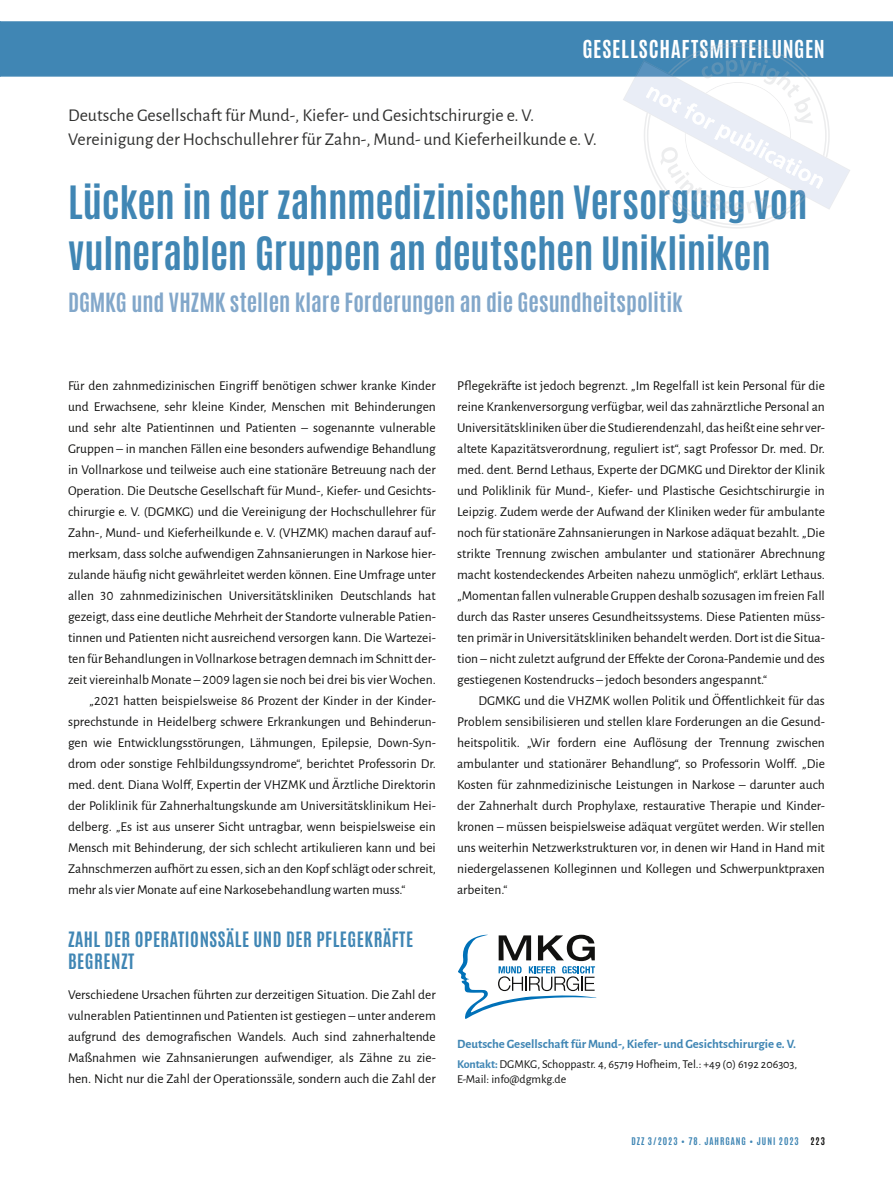
<style>
.page{position:relative;width:893px;height:1191px;background:#fff}
.page>*{position:absolute;margin:0;border:0;box-sizing:border-box;transform-origin:0 0}
.t1{font:39px/51px "Antonio";letter-spacing:-.01em;color:#4086b4}
.t2{font:22.5px "Antonio";color:#82a7ca}
.t3{font:21px "Antonio";letter-spacing:.045em;color:#fff}
.t4{font:18px/24px "Alegreya Sans";color:#313130}
.t5{font:18px/22.5px "Antonio";letter-spacing:.03em;color:#4086b4}
.t6{font:13.5px/21px "Alegreya Sans";color:#111110;text-align:justify}
.t7{font:700 12.75px "Alegreya Sans";color:#4086b4}
.t8{font:12px/15px "Alegreya Sans";color:#111110}
.t9{font:9px "Antonio";letter-spacing:.105em;color:#4086b4}
.t10{font:9px "Antonio";color:#111110}
.s1{font-weight:700;color:#4086b4}
</style>
<div class="page">
<div style="left:1px;top:21px;width:892px;height:56px;background:#4086b4"></div>
<svg style="left:0;top:21px;width:1px;height:56px"></svg>
<svg style="left:458px;top:934px;width:138px;height:85px"></svg>
<svg style="left:623px;top:43px;width:227px;height:186px"></svg>
<h3 class="t3" style="left:582px;top:34px;width:241px">Gesellschaftsmitteilungen</h3>
<h3 class="t4" style="left:68px;top:102px;width:530px">Deutsche Gesellschaft für Mund-, Kiefer- und Gesichtschirurgie e. V.<br>Vereinigung der Hochschullehrer für Zahn-, Mund- und Kieferheilkunde e. V.</h3>
<h1 class="t1" style="left:68px;top:177px;width:741px">Lücken in der zahnmedizinischen Versorgung von vulnerablen Gruppen an deutschen Unikliniken</h1>
<h2 class="t2" style="left:68px;top:287px;width:616px">DGMKG und VHZMK stellen klare Forderungen an die Gesundheitspolitik</h2>
<p class="t6" style="left:68px;top:374px;width:369px">Für den zahnmedizinischen Eingriff benötigen schwer kranke Kinder</p>
<p class="t6" style="left:68px;top:395px;width:369px">und Erwachsene, sehr kleine Kinder, Menschen mit Behinderungen</p>
<p class="t6" style="left:68px;top:416px;width:369px">und sehr alte Patientinnen und Patienten – sogenannte vulnerable</p>
<p class="t6" style="left:68px;top:437px;width:369px">Gruppen – in manchen Fällen eine besonders aufwendige Behandlung</p>
<p class="t6" style="left:68px;top:458px;width:369px">in Vollnarkose und teilweise auch eine stationäre Betreuung nach der</p>
<p class="t6" style="left:68px;top:479px;width:369px">Operation. Die Deutsche Gesellschaft für Mund-, Kiefer- und Gesichts-</p>
<p class="t6" style="left:68px;top:500px;width:369px">chirurgie e. V. (DGMKG) und die Vereinigung der Hochschullehrer für</p>
<p class="t6" style="left:68px;top:521px;width:369px">Zahn-, Mund- und Kieferheilkunde e. V. (VHZMK) machen darauf auf-</p>
<p class="t6" style="left:68px;top:542px;width:369px">merksam, dass solche aufwendigen Zahnsanierungen in Narkose hier-</p>
<p class="t6" style="left:68px;top:563px;width:369px">zulande häufig nicht gewährleitet werden können. Eine Umfrage unter</p>
<p class="t6" style="left:68px;top:584px;width:369px">allen 30 zahnmedizinischen Universitätskliniken Deutschlands hat</p>
<p class="t6" style="left:68px;top:606px;width:369px">gezeigt, dass eine deutliche Mehrheit der Standorte vulnerable Patien-</p>
<p class="t6" style="left:68px;top:627px;width:369px">tinnen und Patienten nicht ausreichend versorgen kann. Die Wartezei-</p>
<p class="t6" style="left:68px;top:647px;width:369px">ten für Behandlungen in Vollnarkose betragen demnach im Schnitt der-</p>
<p class="t6" style="left:68px;top:668px;width:369px">zeit viereinhalb Monate – 2009 lagen sie noch bei drei bis vier Wochen.</p>
<p class="t6" style="left:89px;top:689px;width:348px">„2021 hatten beispielsweise 86 Prozent der Kinder in der Kinder-</p>
<p class="t6" style="left:68px;top:710px;width:369px">sprechstunde in Heidelberg schwere Erkrankungen und Behinderun-</p>
<p class="t6" style="left:68px;top:731px;width:369px">gen wie Entwicklungsstörungen, Lähmungen, Epilepsie, Down-Syn-</p>
<p class="t6" style="left:68px;top:752px;width:369px">drom oder sonstige Fehlbildungssyndrome“, berichtet Professorin Dr.</p>
<p class="t6" style="left:68px;top:773px;width:369px">med. dent. Diana Wolff, Expertin der VHZMK und Ärztliche Direktorin</p>
<p class="t6" style="left:68px;top:794px;width:369px">der Poliklinik für Zahnerhaltungskunde am Universitätsklinikum Hei-</p>
<p class="t6" style="left:68px;top:815px;width:369px">delberg. „Es ist aus unserer Sicht untragbar, wenn beispielsweise ein</p>
<p class="t6" style="left:68px;top:836px;width:369px">Mensch mit Behinderung, der sich schlecht artikulieren kann und bei</p>
<p class="t6" style="left:68px;top:857px;width:369px">Zahnschmerzen aufhört zu essen, sich an den Kopf schlägt oder schreit,</p>
<p class="t6" style="left:68px;top:878px;width:339px">mehr als vier Monate auf eine Narkosebehandlung warten muss.“</p>
<h3 class="t5" style="left:68px;top:928px;width:332px">ZAHL DER OPERATIONSSÄLE UND DER PFLEGEKRÄFTE<br>BEGRENZT</h3>
<p class="t6" style="left:68px;top:983px;width:369px">Verschiedene Ursachen führten zur derzeitigen Situation. Die Zahl der vulnerablen Patientinnen und Patienten ist gestiegen – unter anderem aufgrund des demografischen Wandels. Auch sind zahnerhaltende Maßnahmen wie Zahnsanierungen aufwendiger, als Zähne zu zie&shy;hen. Nicht nur die Zahl der Operationssäle, sondern auch die Zahl der</p>
<p class="t6" style="left:457px;top:374px;width:369px">Pflegekräfte ist jedoch begrenzt. „Im Regelfall ist kein Personal für die reine Krankenversorgung verfügbar, weil das zahnärztliche Personal an Universitätskliniken über die Studierendenzahl, das heißt eine sehr ver&shy;altete Kapazitätsverordnung, reguliert ist“, sagt Professor Dr. med. Dr. med. dent. Bernd Lethaus, Experte der DGMKG und Direktor der Klinik und Poliklinik für Mund-, Kiefer- und Plastische Gesichtschirurgie in Leipzig. Zudem werde der Aufwand der Kliniken weder für ambulante noch für stationäre Zahnsanierungen in Narkose adäquat bezahlt. „Die strikte Trennung zwischen ambulanter und stationärer Abrechnung macht kostendeckendes Arbeiten nahezu unmöglich“, erklärt Lethaus. „Momentan fallen vulnerable Gruppen deshalb sozusagen im freien Fall durch das Raster unseres Gesundheitssystems. Diese Patienten müss&shy;ten primär in Universitätskliniken behandelt werden. Dort ist die Situa&shy;tion – nicht zuletzt aufgrund der Effekte der Corona-Pandemie und des gestiegenen Kostendrucks – jedoch besonders angespannt.“</p>
<p class="t6" style="left:457px;top:689px;width:369px;text-indent:21px">DGMKG und die VHZMK wollen Politik und Öffentlichkeit für das Problem sensibilisieren und stellen klare Forderungen an die Gesund&shy;heitspolitik. „Wir fordern eine Auflösung der Trennung zwischen ambulanter und stationärer Behandlung“, so Professorin Wolff. „Die Kosten für zahnmedizinische Leistungen in Narkose – darunter auch der Zahnerhalt durch Prophylaxe, restaurative Therapie und Kinder&shy;kronen – müssen beispielsweise adäquat vergütet werden. Wir stellen uns weiterhin Netzwerkstrukturen vor, in denen wir Hand in Hand mit niedergelassenen Kolleginnen und Kollegen und Schwerpunktpraxen arbeiten.“</p>
<p class="t7" style="left:457px;top:1034px;width:340px">Deutsche Gesellschaft für Mund-, Kiefer- und Gesichtschirurgie e. V.</p>
<p class="t8" style="left:457px;top:1055px;width:342px"><span class="s1">Kontakt:</span>DGMKG, Schoppastr. 4, 65719 Hofheim, Tel.: +49 (0) 6192 206303,<br>E-Mail: info@dgmkg.de</p>
<p class="t9" style="left:631px;top:1134px;width:169px">DZZ 3/2023 • 78. JAHRGANG • Juni 2023</p>
<p class="t10" style="left:810px;top:1134px;width:16px">223</p>
</div>
